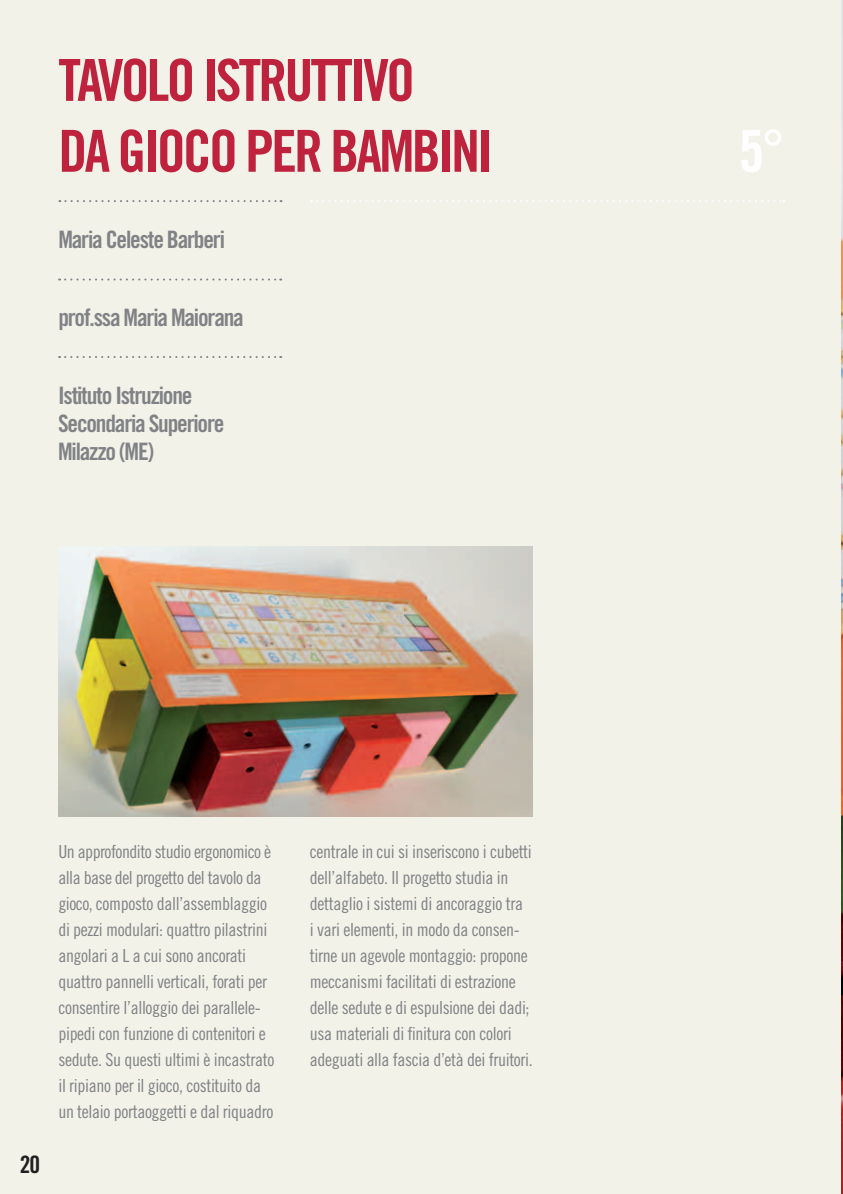
<style>
.page{position:relative;width:843px;height:1194px;background:#fff}
.page>*{position:absolute;margin:0;border:0;box-sizing:border-box;transform-origin:0 0}
.t1{font:58px/70.8px "Trade Gothic LT Std Bd Cn 20";letter-spacing:-.05em;color:#bf223d}
.t2{font:58px "Trade Gothic LT Std Bd Cn 20";color:#fff}
.t3{font:24px/28px "Trade Gothic LT Std Bd Cn 20";letter-spacing:-.05em;color:#808285}
.t4{font:24px "Trade Gothic LT Std Bd Cn 20";color:#231f20}
.t5{font:18px/26px "Trade Gothic LT Std Cn 18";letter-spacing:-.02em;color:#808285}
</style>
<div class="page">
<div style="left:0;top:0;width:842px;height:1194px;background:#f2f2e9"></div>
<img style="left:58px;top:547px;width:474px;height:270px">
<img style="left:841px;top:0;width:1px;height:1194px">
<svg style="left:59px;top:200px;width:222px;height:2px"></svg>
<svg style="left:59px;top:279px;width:222px;height:2px"></svg>
<svg style="left:59px;top:356px;width:222px;height:2px"></svg>
<svg style="left:311px;top:200px;width:473px;height:2px"></svg>
<h1 class="t1" style="left:58px;top:52px;width:436px">TAVOLO ISTRUTTIVO<br>DA GIOCO PER BAMBINI</h1>
<h2 class="t3" style="left:58px;top:228px;width:168px">Maria Celeste Barberi</h2>
<h2 class="t3" style="left:58px;top:306px;width:187px">prof.ssa Maria Maiorana</h2>
<h2 class="t3" style="left:58px;top:384px;width:168px">Istituto Istruzione<br>Secondaria Superiore<br>Milazzo (ME)</h2>
<h2 class="t4" style="left:20px;top:1155px;width:22px">20</h2>
<p class="t5" style="left:58px;top:841px;width:217px">Un approfondito studio ergonomico è alla base del progetto del tavolo da gioco, composto dall’assemblaggio di pezzi modulari: quattro pilastrini angolari a L a cui sono ancorati quattro pannelli verticali, forati per consentire l’alloggio dei parallele&shy;pipedi con funzione di contenitori e sedute. Su questi ultimi è incastrato il ripiano per il gioco, costituito da un telaio portaoggetti e dal riquadro</p>
<p class="t5" style="left:310px;top:841px;width:224px">centrale in cui si inseriscono i cubetti dell’alfabeto. Il progetto studia in dettaglio i sistemi di ancoraggio tra<br>i vari elementi, in modo da consen&shy;tirne un agevole montaggio: propone meccanismi facilitati di estrazione delle sedute e di espulsione dei dadi; usa materiali di finitura con colori adeguati alla fascia d’età dei fruitori.</p>
<h1 class="t2" style="left:738px;top:129px;width:48px">5°</h1>
</div>
